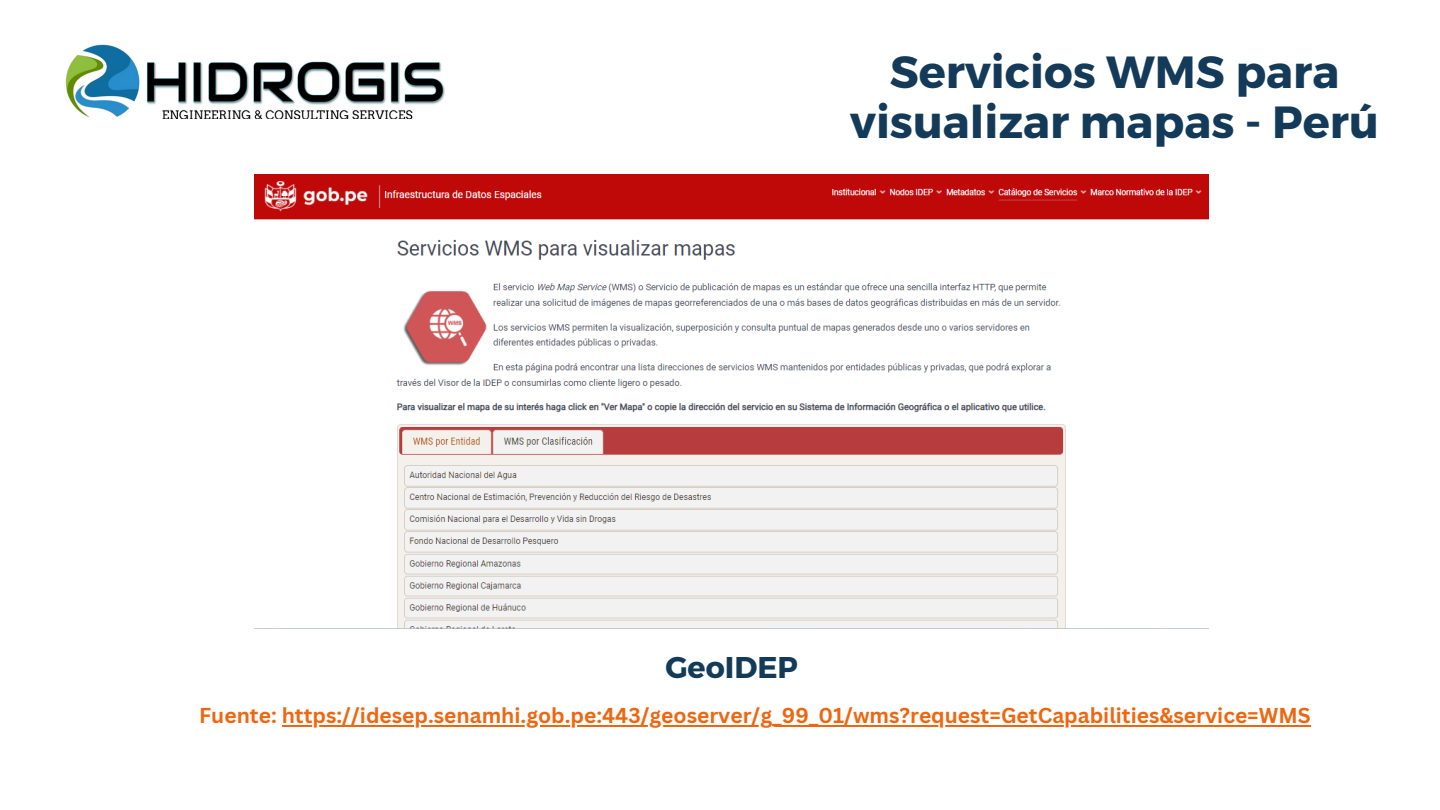
<style>
.page{position:relative;width:1440px;height:810px;background:#fff}
.page>*{position:absolute;margin:0;border:0;box-sizing:border-box;transform-origin:0 0}
.t1{font:700 45px/49.5px "Montserrat";color:#133b59;text-align:center}
.t2{font:700 30px "Montserrat";color:#133b59}
.t3{font:700 21px "Canva Sans";color:#ee6710}
</style>
<div class="page">
<img style="left:65px;top:44px;width:380px;height:74px">
<img style="left:255px;top:175px;width:953px;height:453px">
<hr style="left:282px;top:725px;width:1029px;height:1px;background:#ee6710">
<h1 class="t1" style="left:850px;top:45px;width:530px">Servicios WMS para visualizar mapas - Perú</h1>
<h2 class="t2" style="left:665px;top:648px;width:134px">GeoIDEP</h2>
<p class="t3" style="left:199px;top:701px;width:1113px">Fuente: https://idesep.senamhi.gob.pe:443/geoserver/g_99_01/wms?request=GetCapabilities&amp;service=WMS</p>
</div>
